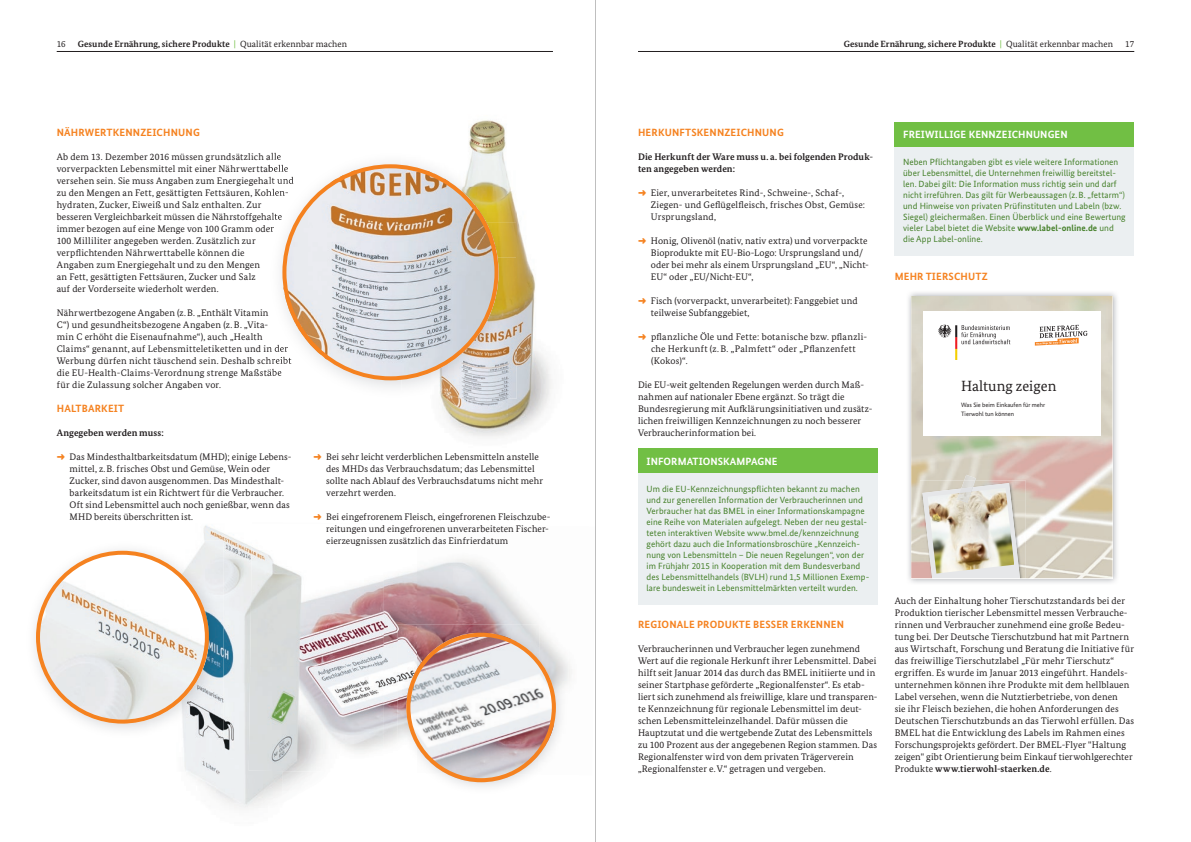
<style>
.page{position:relative;width:1191px;height:842px;background:#fff}
.page>*{position:absolute;margin:0;border:0;box-sizing:border-box;transform-origin:0 0}
.t1{font:14.8px "Bundes Serif";color:#231f20}
.t2{font:700 10.5px "Bundes Sans";letter-spacing:.015em;color:#f58220}
.t3{font:700 10.5px "Bundes Sans";letter-spacing:.005em;color:#fff}
.t4{font:9.5px/12px "Bundes Serif";letter-spacing:.015em;color:#231f20}
.t5{font:700 9.5px/12px "Bundes Serif";letter-spacing:.005em;color:#231f20}
.t6{font:9px/11px "Bundes Sans";letter-spacing:.01em;color:#45802a}
.t7{font:700 9px "Bundes Serif";letter-spacing:.005em;color:#231f20}
.t8{font:9px "Bundes Serif";color:#231f20}
.t9{font:6.2px/8.2px "Bundes Sans";color:#231f20}
.s1{font-weight:400;color:#71bf44}
.s2{font-weight:400}
.s3{font-weight:700}
</style>
<div class="page">
<img style="left:417px;top:559px;width:155px;height:122px">
<img style="left:204px;top:525px;width:67px;height:33px">
<img style="left:215px;top:558px;width:67px;height:250px">
<img style="left:183px;top:738px;width:32px;height:56px">
<img style="left:249px;top:559px;width:134px;height:213px">
<img style="left:383px;top:571px;width:34px;height:176px">
<div style="left:638px;top:470px;width:239px;height:135px;background:#ebeff1"></div>
<div style="left:638px;top:449px;width:239px;height:24px;background:#71bf44"></div>
<div style="left:894px;top:143px;width:240px;height:113px;background:#ebeff1"></div>
<div style="left:894px;top:122px;width:240px;height:24px;background:#71bf44"></div>
<img style="left:908px;top:292px;width:209px;height:291px">
<img style="left:911px;top:296px;width:201px;height:282px">
<div style="left:923px;top:312px;width:177px;height:67px;background:#fff"></div>
<svg style="left:938px;top:325px;width:72px;height:35px"></svg>
<div style="left:923px;top:360px;width:177px;height:75px;background:#fff"></div>
<img style="left:920px;top:481px;width:105px;height:19px">
<img style="left:920px;top:500px;width:2px;height:78px">
<img style="left:1020px;top:500px;width:5px;height:78px">
<img style="left:922px;top:475px;width:98px;height:103px">
<img style="left:957px;top:492px;width:14px;height:10px">
<svg style="left:1034px;top:325px;width:53px;height:21px"></svg>
<hr style="left:638px;top:51px;width:496px;height:1px;background:#231f20">
<hr style="left:57px;top:51px;width:496px;height:1px;background:#231f20">
<img style="left:469px;top:120px;width:37px;height:32px">
<img style="left:517px;top:215px;width:19px;height:136px">
<img style="left:508px;top:351px;width:44px;height:84px">
<img style="left:440px;top:399px;width:68px;height:38px">
<img style="left:270px;top:152px;width:131px;height:236px">
<svg style="left:270px;top:153px;width:11px;height:9px"></svg>
<img style="left:270px;top:165px;width:12px;height:9px">
<img style="left:270px;top:177px;width:12px;height:9px">
<img style="left:270px;top:189px;width:12px;height:9px">
<svg style="left:270px;top:213px;width:12px;height:21px"></svg>
<img style="left:270px;top:345px;width:12px;height:9px">
<img style="left:270px;top:357px;width:12px;height:9px">
<svg style="left:270px;top:369px;width:12px;height:9px"></svg>
<img style="left:401px;top:152px;width:109px;height:35px">
<img style="left:496px;top:187px;width:21px;height:35px">
<img style="left:498px;top:222px;width:19px;height:35px">
<img style="left:488px;top:257px;width:29px;height:142px">
<img style="left:459px;top:378px;width:29px;height:21px">
<img style="left:430px;top:380px;width:29px;height:19px">
<img style="left:282px;top:164px;width:119px;height:216px">
<img style="left:408px;top:165px;width:63px;height:1px">
<img style="left:496px;top:201px;width:2px;height:148px">
<img style="left:401px;top:378px;width:65px;height:2px">
<img style="left:284px;top:166px;width:212px;height:212px">
<img style="left:34px;top:541px;width:189px;height:197px">
<img style="left:36px;top:551px;width:112px;height:173px">
<img style="left:207px;top:557px;width:2px;height:163px">
<img style="left:38px;top:553px;width:169px;height:169px">
<div style="left:36px;top:551px;width:173px;height:173px;border:4px solid #f58220;border-radius:50%"></div>
<img style="left:455px;top:782px;width:55px;height:5px">
<img style="left:417px;top:624px;width:120px;height:9px">
<img style="left:537px;top:624px;width:31px;height:121px">
<img style="left:398px;top:624px;width:19px;height:123px">
<img style="left:406px;top:633px;width:147px;height:149px">
<div style="left:406px;top:633px;width:150px;height:149px;border:4px solid #f58220;border-radius:50%"></div>
<svg style="left:595px;top:0;width:1px;height:842px"></svg>
<p class="t8" style="left:57px;top:38px;width:11px">16</p>
<p class="t7" style="left:78px;top:38px;width:271px">Gesunde Ernährung, sichere Produkte <span class="s1">|</span> <span class="s2">Qualität erkennbar machen</span></p>
<p class="t7" style="left:844px;top:38px;width:271px">Gesunde Ernährung, sichere Produkte <span class="s1">|</span> <span class="s2">Qualität erkennbar machen</span></p>
<p class="t8" style="left:1125px;top:38px;width:11px">17</p>
<p class="t2" style="left:57px;top:126px;width:145px">NÄHRWERTKENNZEICHNUNG</p>
<p class="t4" style="left:57px;top:150px;width:238px">Ab dem 13. Dezember 2016 müssen grundsätzlich alle vorverpackten Lebensmittel mit einer Nährwerttabelle versehen sein. Sie muss Angaben zum Energiegehalt und zu den Mengen an Fett, gesättigten Fettsäuren, Kohlen&shy;hydraten, Zucker, Eiweiß und Salz enthalten. Zur besseren Vergleichbarkeit müssen die Nährstoffgehalte immer bezogen auf eine Menge von 100 Gramm oder<br>100 Milliliter angegeben werden. Zusätzlich zur verpflichtenden Nährwerttabelle können die<br>Angaben zum Energiegehalt und zu den Mengen<br>an Fett, gesättigten Fettsäuren, Zucker und Salz<br>auf der Vorderseite wiederholt werden.</p>
<p class="t4" style="left:57px;top:306px;width:236px">Nährwertbezogene Angaben (z. B. „Enthält Vitamin<br>C“) und gesundheitsbezogene Angaben (z. B. „Vita-<br>min C erhöht die Eisenaufnahme“), auch „Health Claims“ genannt, auf Lebensmitteletiketten und in der Werbung dürfen nicht täuschend sein. Deshalb schreibt die EU-Health-Claims-Verordnung strenge Maßstäbe für die Zulassung solcher Angaben vor.</p>
<p class="t2" style="left:57px;top:402px;width:69px">HALTBARKEIT</p>
<p class="t5" style="left:57px;top:426px;width:108px">Angegeben werden muss:</p>
<p class="t4" style="left:70px;top:450px;width:223px">Das Mindesthaltbarkeitsdatum (MHD); einige Lebens&shy;mittel, z. B. frisches Obst und Gemüse, Wein oder Zucker, sind davon ausgenommen. Das Mindesthalt&shy;barkeitsdatum ist ein Richtwert für die Verbraucher.<br>Oft sind Lebensmittel auch noch genießbar, wenn das MHD bereits überschritten ist.</p>
<p class="t4" style="left:326px;top:450px;width:218px">Bei sehr leicht verderblichen Lebensmitteln anstelle des MHDs das Verbrauchsdatum; das Lebensmittel sollte nach Ablauf des Verbrauchsdatums nicht mehr verzehrt werden.</p>
<p class="t4" style="left:326px;top:510px;width:226px">Bei eingefrorenem Fleisch, eingefrorenen Fleischzube&shy;reitungen und eingefrorenen unverarbeiteten Fischer&shy;eierzeugnissen zusätzlich das Einfrierdatum</p>
<p class="t2" style="left:638px;top:126px;width:147px">HERKUNFTSKENNZEICHNUNG</p>
<p class="t5" style="left:638px;top:150px;width:236px">Die Herkunft der Ware muss u. a. bei folgenden Produk&shy;ten angegeben werden:</p>
<p class="t4" style="left:651px;top:186px;width:216px">Eier, unverarbeitetes Rind-, Schweine-, Schaf-,<br>Ziegen- und Geflügelfleisch, frisches Obst, Gemüse:<br>Ursprungsland,</p>
<p class="t4" style="left:651px;top:234px;width:219px">Honig, Olivenöl (nativ, nativ extra) und vorverpackte Bioprodukte mit EU-Bio-Logo: Ursprungsland und/ oder bei mehr als einem Ursprungsland „EU“, „Nicht-EU“ oder „EU/Nicht-EU“,</p>
<p class="t4" style="left:651px;top:294px;width:208px">Fisch (vorverpackt, unverarbeitet): Fanggebiet und teilweise Subfanggebiet,</p>
<p class="t4" style="left:651px;top:330px;width:218px">pflanzliche Öle und Fette: botanische bzw. pflanzli&shy;che Herkunft (z. B. „Palmfett“ oder „Pflanzenfett (Kokos)“.</p>
<p class="t4" style="left:638px;top:378px;width:236px">Die EU-weit geltenden Regelungen werden durch Maß&shy;nahmen auf nationaler Ebene ergänzt. So trägt die Bundesregierung mit Aufklärungsinitiativen und zusätz&shy;lichen freiwilligen Kennzeichnungen zu noch besserer Verbraucherinformation bei.</p>
<p class="t3" style="left:646px;top:455px;width:132px">INFORMATIONSKAMPAGNE</p>
<p class="t6" style="left:646px;top:483px;width:224px">Um die EU-Kennzeichnungspflichten bekannt zu machen und zur generellen Information der Verbraucherinnen und Verbraucher hat das BMEL in einer Informationskampagne eine Reihe von Materialen aufgelegt. Neben der neu gestal&shy;teten interaktiven Website www.bmel.de/kennzeichnung gehört dazu auch die Informationsbroschüre „Kennzeich&shy;nung von Lebensmitteln – Die neuen Regelungen“, von der im Frühjahr 2015 in Kooperation mit dem Bundesverband des Lebensmittelhandels (BVLH) rund 1,5 Millionen Exemp&shy;lare bundesweit in Lebensmittelmärkten verteilt wurden.</p>
<p class="t2" style="left:638px;top:618px;width:207px">REGIONALE PRODUKTE BESSER ERKENNEN</p>
<p class="t4" style="left:638px;top:642px;width:241px">Verbraucherinnen und Verbraucher legen zunehmend Wert auf die regionale Herkunft ihrer Lebensmittel. Dabei hilft seit Januar 2014 das durch das BMEL initiierte und in seiner Startphase geförderte „Regionalfenster“. Es etab&shy;liert sich zunehmend als freiwillige, klare und transparen&shy;te Kennzeichnung für regionale Lebensmittel im deut&shy;schen Lebensmitteleinzelhandel. Dafür müssen die Hauptzutat und die wertgebende Zutat des Lebensmittels zu 100 Prozent aus der angegebenen Region stammen. Das Regionalfenster wird von dem privaten Trägerverein „Regionalfenster e. V.“ getragen und vergeben.</p>
<p class="t3" style="left:903px;top:128px;width:166px">FREIWILLIGE KENNZEICHNUNGEN</p>
<p class="t6" style="left:903px;top:157px;width:224px">Neben Pflichtangaben gibt es viele weitere Informationen über Lebensmittel, die Unternehmen freiwillig bereitstel&shy;len. Dabei gilt: Die Information muss richtig sein und darf nicht irreführen. Das gilt für Werbeaussagen (z. B. „fettarm“) und Hinweise von privaten Prüfinstituten und Labeln (bzw.<br>Siegel) gleichermaßen. Einen Überblick und eine Bewertung vieler Label bietet die Website <span class="s3">www.label-online.de</span> und die App Label-online.</p>
<p class="t2" style="left:894px;top:270px;width:95px">MEHR TIERSCHUTZ</p>
<h1 class="t1" style="left:961px;top:377px;width:97px">Haltung zeigen</h1>
<p class="t9" style="left:961px;top:401px;width:86px">Was Sie beim Einkaufen für mehr<br>Tierwohl tun können</p>
<p class="t4" style="left:894px;top:594px;width:241px">Auch der Einhaltung hoher Tierschutzstandards bei der Produktion tierischer Lebensmittel messen Verbrauche&shy;rinnen und Verbraucher zunehmend eine große Bedeu&shy;tung bei. Der Deutsche Tierschutzbund hat mit Partnern aus Wirtschaft, Forschung und Beratung die Initiative für das freiwillige Tierschutzlabel „Für mehr Tierschutz“ ergriffen. Es wurde im Januar 2013 eingeführt. Handels&shy;unternehmen können ihre Produkte mit dem hellblauen Label versehen, wenn die Nutztierbetriebe, von denen<br>sie ihr Fleisch beziehen, die hohen Anforderungen des Deutschen Tierschutzbunds an das Tierwohl erfüllen. Das BMEL hat die Entwicklung des Labels im Rahmen eines Forschungsprojekts gefördert. Der BMEL-Flyer "Haltung zeigen" gibt Orientierung beim Einkauf tierwohlgerechter Produkte <span class="s3">www.tierwohl-staerken.de</span>.</p>
</div>
